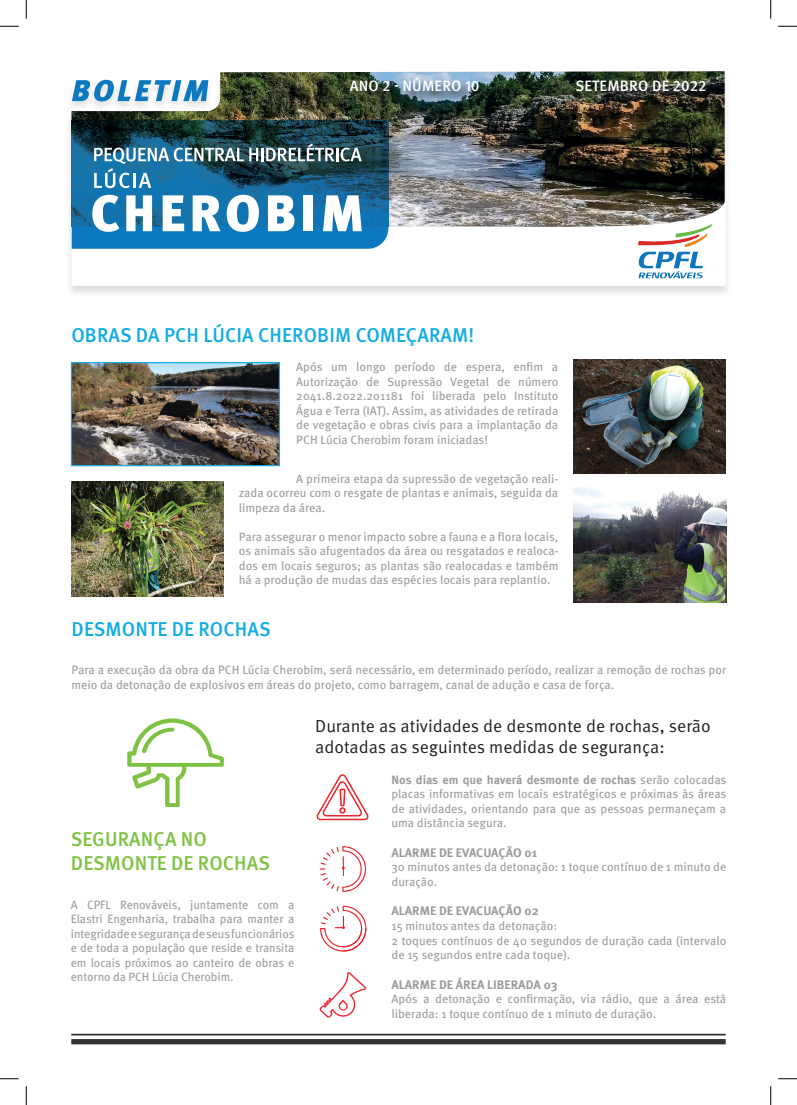
<style>
.page{position:relative;width:797px;height:1105px;background:#fff}
.page>*{position:absolute;margin:0;border:0;box-sizing:border-box;transform-origin:0 0}
.t1{font:500 20px "Meta Pro";letter-spacing:.005em;color:#13ace2}
.t2{font:500 20px/24px "Meta Pro";letter-spacing:.005em;color:#7ec243}
.t3{font:17.5px/21px "Meta Pro Norm";color:#231f20}
.t4{font:500 15px "Meta Pro";letter-spacing:.01em;color:#fff}
.t5{font:700 12.5px "Meta Pro";color:#9c9d9b}
.t6{font:12.12px/14.5px "Meta Pro";color:#9c9d9b;text-align:justify}
.s1{font-weight:700}
</style>
<div class="page">
<div style="left:65px;top:70px;width:667px;height:229px;background:#231f20;opacity:.16"></div>
<img style="left:71px;top:71px;width:653px;height:129px">
<svg style="left:71px;top:200px;width:517px;height:86px"></svg>
<img style="left:72px;top:121px;width:316px;height:74px">
<svg style="left:72px;top:195px;width:316px;height:54px"></svg>
<svg style="left:72px;top:80px;width:136px;height:21px"></svg>
<svg style="left:94px;top:143px;width:268px;height:45px;background:#3c6e86"></svg>
<div style="left:349px;top:77px;width:141px;height:26px;background:#231f20;opacity:.9"></div>
<div style="left:575px;top:79px;width:142px;height:24px;background:#231f20;opacity:.9"></div>
<svg style="left:316px;top:774px;width:52px;height:46px"></svg>
<svg style="left:320px;top:846px;width:46px;height:46px"></svg>
<svg style="left:320px;top:906px;width:46px;height:45px"></svg>
<svg style="left:319px;top:972px;width:47px;height:46px"></svg>
<svg style="left:127px;top:718px;width:97px;height:89px"></svg>
<img style="left:73px;top:364px;width:205px;height:100px">
<div style="left:71px;top:362px;width:209px;height:104px;border:1px solid #13ace2"></div>
<img style="left:573px;top:488px;width:153px;height:114px">
<img style="left:71px;top:482px;width:153px;height:114px">
<img style="left:573px;top:359px;width:152px;height:114px">
<hr style="left:71px;top:1034px;width:654px;height:1px;background:#000">
<div style="left:71px;top:1039px;width:654px;height:5px;background:#333"></div>
<img style="left:588px;top:196px;width:144px;height:103px">
<svg style="left:0;top:25px;width:19px;height:2px"></svg>
<svg style="left:778px;top:25px;width:19px;height:2px"></svg>
<svg style="left:0;top:1078px;width:19px;height:1px"></svg>
<svg style="left:778px;top:1078px;width:19px;height:1px"></svg>
<svg style="left:25px;top:0;width:2px;height:19px"></svg>
<svg style="left:25px;top:1086px;width:2px;height:19px"></svg>
<svg style="left:770px;top:0;width:1px;height:19px"></svg>
<svg style="left:770px;top:1086px;width:1px;height:19px"></svg>
<p class="t4" style="left:350px;top:74px;width:131px">ANO 2 - NÚMERO 10</p>
<p class="t4" style="left:575px;top:74px;width:133px">SETEMBRO DE 2022</p>
<h1 class="t1" style="left:71px;top:320px;width:404px">OBRAS DA PCH LÚCIA CHEROBIM COMEÇARAM!</h1>
<p class="t6" style="left:296px;top:359px;width:263px">Após um longo período de espera, enfim a Autorização de Supressão Vegetal de número 2041.8.2022.201181 foi liberada pelo Instituto Água e Terra (IAT). Assim, as atividades de retirada de vegetação e obras civis para a implantação da PCH Lúcia Cherobim foram iniciadas!</p>
<p class="t6" style="left:239px;top:470px;width:321px;text-indent:57px">A primeira etapa da supressão de vegetação reali&shy;zada ocorreu com o resgate de plantas e animais, seguida da limpeza da área.</p>
<p class="t6" style="left:239px;top:528px;width:321px">Para assegurar o menor impacto sobre a fauna e a flora locais, os animais são afugentados da área ou resgatados e realoca&shy;dos em locais seguros; as plantas são realocadas e também há a produção de mudas das espécies locais para replantio.</p>
<h1 class="t1" style="left:72px;top:613px;width:201px">DESMONTE DE ROCHAS</h1>
<p class="t6" style="left:71px;top:662px;width:656px">Para a execução da obra da PCH Lúcia Cherobim, será necessário, em determinado período, realizar a remoção de rochas por meio da detonação de explosivos em áreas do projeto, como barragem, canal de adução e casa de força.</p>
<h1 class="t2" style="left:71px;top:826px;width:201px">SEGURANÇA NO<br>DESMONTE DE ROCHAS</h1>
<p class="t6" style="left:71px;top:896px;width:225px">A CPFL Renováveis, juntamente com a Elastri Engenharia, trabalha para manter a integridade e segurança de seus funcionários e de toda a população que reside e transita em locais próximos ao canteiro de obras e entorno da PCH Lúcia Cherobim.</p>
<h2 class="t3" style="left:315px;top:714px;width:397px">Durante as atividades de desmonte de rochas, serão adotadas as seguintes medidas de segurança:</h2>
<p class="t6" style="left:391px;top:771px;width:336px"><span class="s1">Nos dias em que haverá desmonte de rochas</span> serão colocadas placas informativas em locais estratégicos e próximas às áreas de atividades, orientando para que as pessoas permaneçam a uma distância segura.</p>
<p class="t5" style="left:391px;top:843px;width:147px">ALARME DE EVACUAÇÃO 01</p>
<p class="t6" style="left:391px;top:859px;width:336px">30 minutos antes da detonação: 1 toque contínuo de 1 minuto de duração.</p>
<p class="t5" style="left:391px;top:901px;width:149px">ALARME DE EVACUAÇÃO 02</p>
<p class="t6" style="left:391px;top:918px;width:336px;text-align:left">15 minutos antes da detonação:<br>2 toques contínuos de 40 segundos de duração cada (intervalo de 15 segundos entre cada toque).</p>
<p class="t5" style="left:391px;top:974px;width:168px">ALARME DE ÁREA LIBERADA 03</p>
<p class="t6" style="left:391px;top:991px;width:336px">Após a detonação e confirmação, via rádio, que a área está liberada: 1 toque contínuo de 1 minuto de duração.</p>
</div>
